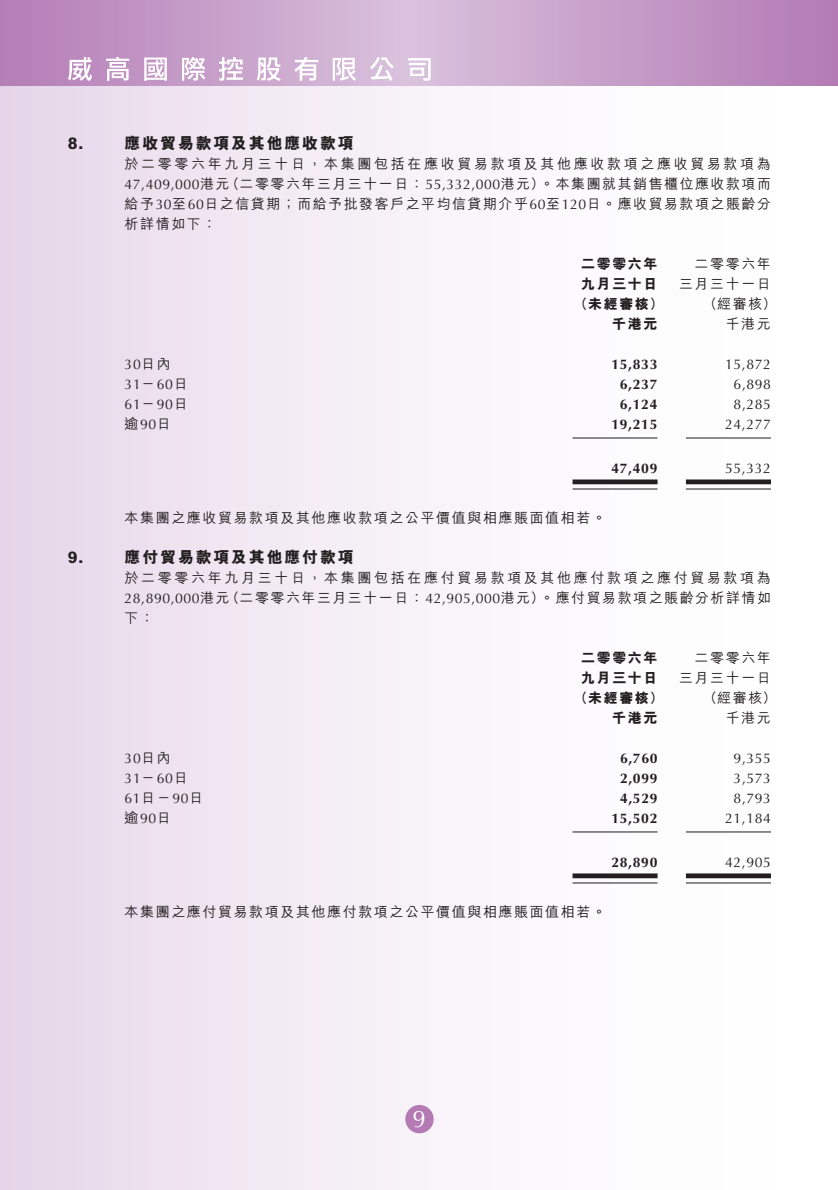
<style>
.page{position:relative;width:838px;height:1190px;background:#fff}
.page>*{position:absolute;margin:0;border:0;box-sizing:border-box;transform-origin:0 0}
.t1{font:24px "Optima";color:#fff}
.t2{font:800 16px "M Hei";letter-spacing:.11em;color:#231f20}
.t3{font:500 14px/20px "M Hei";letter-spacing:.115em;color:#231f20;text-align:justify}
.t4{font:14px "Optima";letter-spacing:.04em;color:#231f20}
.t5{font:700 14px "Optima";letter-spacing:.05em;color:#231f20}
.t6{font:800 14px "M Hei";letter-spacing:.11em;color:#231f20}
.s1{font-family:"Optima";font-weight:400}
.s2{font-family:"M Hei";font-weight:500}
</style>
<div class="page">
<div style="left:0;top:0;width:838px;height:1190px;background:linear-gradient(to right,#e8daeb,#fff)"></div>
<svg style="left:0;top:0;width:838px;height:85px;background:#c59dc8"></svg>
<svg style="left:68px;top:57px;width:24px;height:24px"></svg>
<svg style="left:106px;top:57px;width:23px;height:24px"></svg>
<svg style="left:144px;top:58px;width:23px;height:23px"></svg>
<svg style="left:182px;top:57px;width:23px;height:24px"></svg>
<svg style="left:219px;top:57px;width:24px;height:24px"></svg>
<svg style="left:257px;top:57px;width:24px;height:24px"></svg>
<svg style="left:294px;top:57px;width:24px;height:24px"></svg>
<svg style="left:333px;top:58px;width:23px;height:23px"></svg>
<svg style="left:370px;top:57px;width:24px;height:24px"></svg>
<svg style="left:408px;top:58px;width:23px;height:23px"></svg>
<svg style="left:405px;top:1105px;width:29px;height:28px"></svg>
<hr style="left:573px;top:438px;width:85px;height:1px;background:#231f20">
<hr style="left:686px;top:438px;width:85px;height:1px;background:#231f20">
<hr style="left:573px;top:480px;width:85px;height:4px;background:#231f20">
<hr style="left:573px;top:489px;width:85px;height:1px;background:#231f20">
<hr style="left:686px;top:480px;width:85px;height:4px;background:#231f20">
<hr style="left:686px;top:489px;width:85px;height:1px;background:#231f20">
<hr style="left:573px;top:831px;width:85px;height:1px;background:#231f20">
<hr style="left:686px;top:831px;width:85px;height:1px;background:#231f20">
<div style="left:573px;top:873px;width:85px;height:5px;background:#231f20"></div>
<hr style="left:573px;top:882px;width:85px;height:1px;background:#231f20">
<div style="left:686px;top:873px;width:85px;height:5px;background:#231f20"></div>
<hr style="left:686px;top:882px;width:85px;height:1px;background:#231f20">
<p class="t2" style="left:68px;top:137px;width:17px">8.</p>
<p class="t2" style="left:125px;top:137px;width:231px">應收貿易款項及其他應收款項</p>
<p class="t3" style="left:125px;top:155px;width:648px">於二零零六年九月三十日，本集團包括在應收貿易款項及其他應收款項之應收貿易款項為<span class="s1">47,409,000</span>港元（二零零六年三月三十一日：<span class="s1">55,332,000</span>港元）。本集團就其銷售櫃位應收款項而給予<span class="s1">30</span>至<span class="s1">60</span>日之信貸期；而給予批發客戶之平均信貸期介乎<span class="s1">60</span>至<span class="s1">120</span>日。應收貿易款項之賬齡分析詳情如下：</p>
<p class="t6" style="left:581px;top:258px;width:78px">二零零六年</p>
<p class="t3" style="left:695px;top:255px;width:78px">二零零六年</p>
<p class="t6" style="left:581px;top:278px;width:78px">九月三十日</p>
<p class="t3" style="left:679px;top:275px;width:93px">三月三十一日</p>
<p class="t6" style="left:574px;top:298px;width:91px">（未經審核）</p>
<p class="t3" style="left:703px;top:295px;width:75px">（經審核）</p>
<p class="t6" style="left:612px;top:318px;width:47px">千港元</p>
<p class="t3" style="left:726px;top:315px;width:47px">千港元</p>
<p class="t4" style="left:125px;top:359px;width:48px">30<span class="s2">日內</span></p>
<p class="t5" style="left:611px;top:359px;width:48px">15,833</p>
<p class="t4" style="left:725px;top:359px;width:47px">15,872</p>
<p class="t4" style="left:125px;top:379px;width:65px">31<span class="s2">－</span>60<span class="s2">日</span></p>
<p class="t5" style="left:620px;top:379px;width:39px">6,237</p>
<p class="t4" style="left:734px;top:379px;width:39px">6,898</p>
<p class="t4" style="left:125px;top:399px;width:65px">61<span class="s2">－</span>90<span class="s2">日</span></p>
<p class="t5" style="left:620px;top:399px;width:39px">6,124</p>
<p class="t4" style="left:734px;top:399px;width:39px">8,285</p>
<p class="t3" style="left:125px;top:415px;width:48px">逾<span class="s1">90</span>日</p>
<p class="t5" style="left:611px;top:419px;width:48px">19,215</p>
<p class="t4" style="left:725px;top:419px;width:47px">24,277</p>
<p class="t5" style="left:611px;top:463px;width:48px">47,409</p>
<p class="t4" style="left:725px;top:463px;width:47px">55,332</p>
<p class="t3" style="left:125px;top:509px;width:483px">本集團之應收貿易款項及其他應收款項之公平價值與相應賬面值相若。</p>
<p class="t2" style="left:68px;top:551px;width:17px">9.</p>
<p class="t2" style="left:125px;top:551px;width:231px">應付貿易款項及其他應付款項</p>
<p class="t3" style="left:125px;top:569px;width:648px">於二零零六年九月三十日，本集團包括在應付貿易款項及其他應付款項之應付貿易款項為<span class="s1">28,890,000</span>港元（二零零六年三月三十一日：<span class="s1">42,905,000</span>港元）。應付貿易款項之賬齡分析詳情如下：</p>
<p class="t6" style="left:581px;top:652px;width:78px">二零零六年</p>
<p class="t3" style="left:695px;top:649px;width:78px">二零零六年</p>
<p class="t6" style="left:581px;top:672px;width:78px">九月三十日</p>
<p class="t3" style="left:679px;top:669px;width:93px">三月三十一日</p>
<p class="t6" style="left:574px;top:692px;width:91px">（未經審核）</p>
<p class="t3" style="left:703px;top:689px;width:75px">（經審核）</p>
<p class="t6" style="left:612px;top:712px;width:47px">千港元</p>
<p class="t3" style="left:726px;top:709px;width:47px">千港元</p>
<p class="t4" style="left:125px;top:753px;width:48px">30<span class="s2">日內</span></p>
<p class="t5" style="left:620px;top:753px;width:39px">6,760</p>
<p class="t4" style="left:734px;top:753px;width:39px">9,355</p>
<p class="t4" style="left:125px;top:773px;width:65px">31<span class="s2">－</span>60<span class="s2">日</span></p>
<p class="t5" style="left:620px;top:773px;width:39px">2,099</p>
<p class="t4" style="left:734px;top:773px;width:39px">3,573</p>
<p class="t4" style="left:125px;top:793px;width:80px">61<span class="s2">日－</span>90<span class="s2">日</span></p>
<p class="t5" style="left:620px;top:793px;width:39px">4,529</p>
<p class="t4" style="left:734px;top:793px;width:39px">8,793</p>
<p class="t3" style="left:125px;top:809px;width:48px">逾<span class="s1">90</span>日</p>
<p class="t5" style="left:611px;top:813px;width:48px">15,502</p>
<p class="t4" style="left:725px;top:813px;width:47px">21,184</p>
<p class="t5" style="left:611px;top:857px;width:48px">28,890</p>
<p class="t4" style="left:725px;top:857px;width:47px">42,905</p>
<p class="t3" style="left:125px;top:903px;width:483px">本集團之應付貿易款項及其他應付款項之公平價值與相應賬面值相若。</p>
<h1 class="t1" style="left:413px;top:1109px;width:15px">9</h1>
</div>
